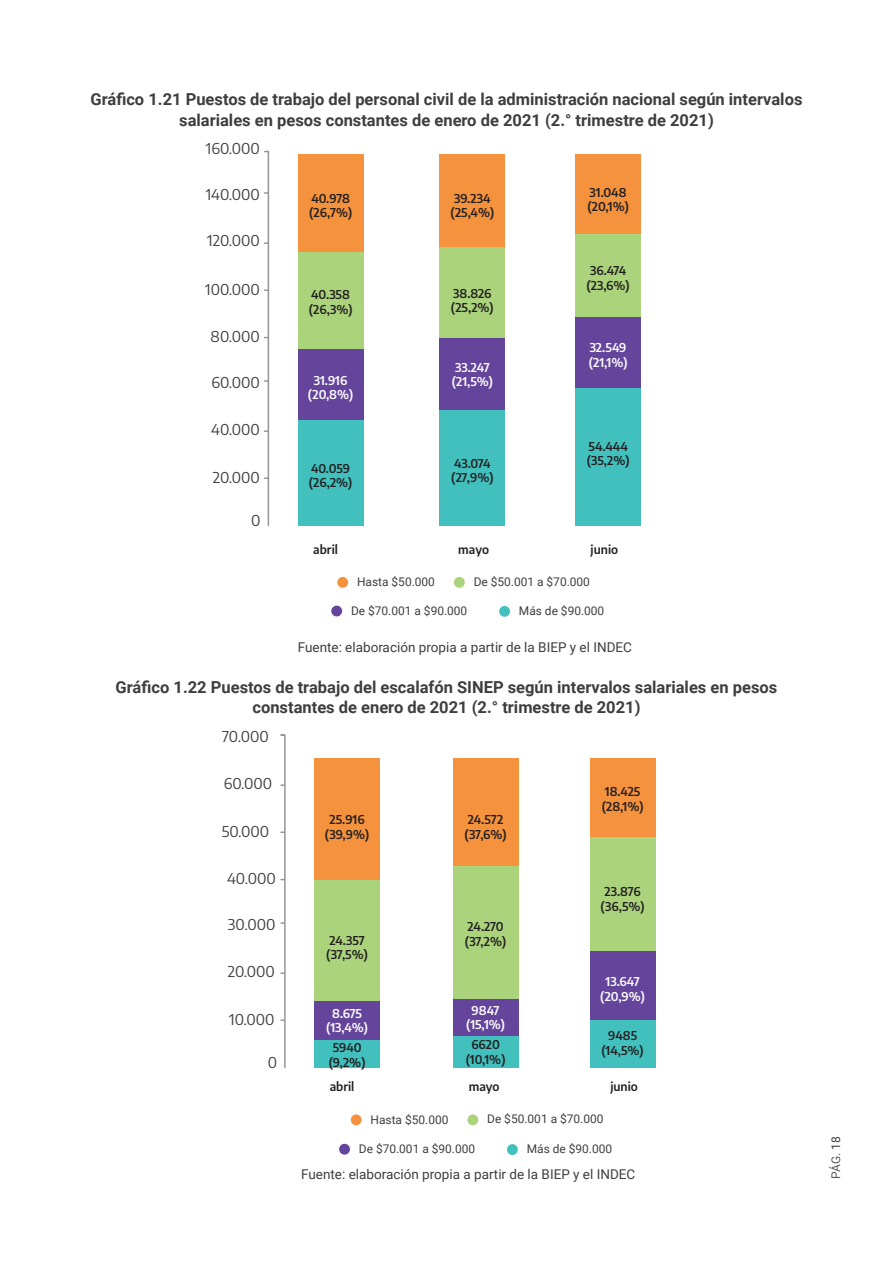
<style>
.page{position:relative;width:893px;height:1263px;background:#fff}
.page>*{position:absolute;margin:0;border:0;box-sizing:border-box;transform-origin:0 0}
.Título_gráfico{font:700 16.5px/20.2px "Roboto";color:#3e3e3f;text-align:center}
.t1{font:15px "Encode Sans";color:#3e3e3f}
.Fuente{font:13.5px "Roboto";color:#3e3e3f}
.t2{font:600 12px/14.4px "Encode Sans";letter-spacing:-.005em;color:#231f20}
.t3{font:12px "Roboto";color:#3e3e3f}
.t4{font:600 12px/14.4px "Encode Sans";letter-spacing:-.005em;color:#fff;text-align:center}
.t5{font:12px "Roboto";color:#57585a}
.s1{color:#3e3e3f}
</style>
<div class="page">
<div style="left:298px;top:252px;width:66px;height:98px;background:#abd37c"></div>
<div style="left:298px;top:350px;width:66px;height:70px;background:#65459c"></div>
<div style="left:298px;top:154px;width:66px;height:98px;background:#f4923e"></div>
<div style="left:298px;top:420px;width:66px;height:106px;background:#42c0be"></div>
<div style="left:439px;top:243px;width:66px;height:99px;background:#abd37c"></div>
<div style="left:439px;top:339px;width:66px;height:155px;background:#65459c"></div>
<div style="left:439px;top:154px;width:66px;height:92px;background:#f4923e"></div>
<div style="left:439px;top:410px;width:66px;height:116px;background:#42c0be"></div>
<div style="left:575px;top:234px;width:66px;height:108px;background:#abd37c"></div>
<div style="left:575px;top:317px;width:66px;height:177px;background:#65459c"></div>
<div style="left:575px;top:154px;width:66px;height:80px;background:#f4923e"></div>
<div style="left:575px;top:388px;width:66px;height:138px;background:#42c0be"></div>
<svg style="left:264px;top:150px;width:6px;height:377px"></svg>
<div style="left:331px;top:606px;width:11px;height:10px;background:#65459c;border-radius:50%"></div>
<div style="left:454px;top:577px;width:11px;height:11px;background:#abd37c;border-radius:50%"></div>
<div style="left:337px;top:577px;width:11px;height:11px;background:#f4923e;border-radius:50%"></div>
<div style="left:499px;top:606px;width:11px;height:11px;background:#42c0be;border-radius:50%"></div>
<div style="left:314px;top:879px;width:66px;height:130px;background:#abd37c"></div>
<div style="left:314px;top:1001px;width:66px;height:56px;background:#65459c"></div>
<div style="left:314px;top:758px;width:66px;height:121px;background:#f4923e"></div>
<div style="left:314px;top:1040px;width:66px;height:28px;background:#42c0be"></div>
<svg style="left:280px;top:734px;width:6px;height:335px"></svg>
<div style="left:339px;top:1144px;width:11px;height:10px;background:#65459c;border-radius:50%"></div>
<div style="left:467px;top:1114px;width:11px;height:11px;background:#abd37c;border-radius:50%"></div>
<div style="left:351px;top:1114px;width:11px;height:11px;background:#f4923e;border-radius:50%"></div>
<div style="left:507px;top:1144px;width:11px;height:11px;background:#42c0be;border-radius:50%"></div>
<div style="left:453px;top:758px;width:66px;height:121px;background:#f4923e"></div>
<div style="left:453px;top:866px;width:66px;height:143px;background:#abd37c"></div>
<div style="left:453px;top:1000px;width:66px;height:57px;background:#65459c"></div>
<div style="left:453px;top:1036px;width:66px;height:32px;background:#42c0be"></div>
<div style="left:590px;top:758px;width:66px;height:121px;background:#f4923e"></div>
<div style="left:590px;top:837px;width:66px;height:172px;background:#abd37c"></div>
<div style="left:590px;top:952px;width:66px;height:105px;background:#65459c"></div>
<div style="left:590px;top:1020px;width:66px;height:48px;background:#42c0be"></div>
<p class="Título_gráfico" style="left:90px;top:89px;width:713px">Gráfico 1.21 Puestos de trabajo del personal civil de la administración nacional según intervalos salariales en pesos constantes de enero de 2021 (2.° trimestre de 2021)</p>
<p class="t1" style="left:206px;top:138px;width:55px">160.000</p>
<p class="t1" style="left:206px;top:184px;width:56px">140.000</p>
<p class="t1" style="left:207px;top:230px;width:54px">120.000</p>
<p class="t1" style="left:205px;top:279px;width:56px">100.000</p>
<p class="t1" style="left:211px;top:326px;width:51px">80.000</p>
<p class="t1" style="left:211px;top:372px;width:50px">60.000</p>
<p class="t1" style="left:211px;top:418px;width:50px">40.000</p>
<p class="t1" style="left:213px;top:467px;width:49px">20.000</p>
<p class="t1" style="left:251px;top:509px;width:11px">0</p>
<p class="t2" style="left:309px;top:191px;width:45px">40.978 (26,7%)</p>
<p class="t2" style="left:450px;top:191px;width:45px">39.234 (25,4%)</p>
<p class="t2" style="left:587px;top:185px;width:43px">31.048 (20,1%)</p>
<p class="t2" style="left:309px;top:287px;width:45px">40.358 (26,3%)</p>
<p class="t2" style="left:451px;top:286px;width:44px">38.826 (25,2%)</p>
<p class="t2" style="left:586px;top:263px;width:45px;text-align:center">36.474 (23,6%)</p>
<p class="t4" style="left:308px;top:372px;width:47px">31.916 (20,8%)</p>
<p class="t4" style="left:452px;top:360px;width:43px;text-align:left">33.247 (21,5%)</p>
<p class="t4" style="left:589px;top:340px;width:40px;text-align:left">32.549 (21,1%)</p>
<p class="t2" style="left:309px;top:460px;width:45px">40.059 (26,2%)</p>
<p class="t2" style="left:451px;top:455px;width:44px">43.074 (27,9%)</p>
<p class="t2" style="left:587px;top:438px;width:44px">54.444 (35,2%)</p>
<p class="t2" style="left:313px;top:542px;width:26px">abril</p>
<p class="t2" style="left:458px;top:542px;width:32px">mayo</p>
<p class="t2" style="left:591px;top:542px;width:29px">junio</p>
<p class="t3" style="left:357px;top:574px;width:79px">Hasta $50.000</p>
<p class="t3" style="left:474px;top:573px;width:118px">De $50.001 a $70.000</p>
<p class="t3" style="left:519px;top:602px;width:87px">Más de $90.000</p>
<p class="t3" style="left:351px;top:602px;width:118px">De $70.001 a $90.000</p>
<p class="Fuente" style="left:298px;top:638px;width:336px">Fuente: elaboración propia a partir de la BIEP y el INDEC</p>
<p class="Título_gráfico" style="left:116px;top:676px;width:663px">Gráfico 1.22 Puestos de trabajo del escalafón SINEP según intervalos salariales en pesos constantes de enero de 2021 (2.° trimestre de 2021)</p>
<p class="t1" style="left:222px;top:726px;width:48px">70.000</p>
<p class="t1" style="left:224px;top:772px;width:50px">60.000</p>
<p class="t1" style="left:222px;top:821px;width:49px">50.000</p>
<p class="t1" style="left:227px;top:868px;width:50px">40.000</p>
<p class="t1" style="left:228px;top:914px;width:49px">30.000</p>
<p class="t1" style="left:228px;top:960px;width:49px">20.000</p>
<p class="t1" style="left:229px;top:1009px;width:47px">10.000</p>
<p class="t1" style="left:268px;top:1051px;width:11px">0</p>
<p class="t2" style="left:325px;top:812px;width:46px;text-align:center">25.916 (39,9%)</p>
<p class="t2" style="left:465px;top:812px;width:43px">24.572 (37,6%)</p>
<p class="t2" style="left:602px;top:784px;width:43px">18.425 (28,1%)</p>
<p class="t2" style="left:601px;top:884px;width:46px;text-align:center">23.876 (36,5%)</p>
<p class="t2" style="left:326px;top:932px;width:43px">24.357 (37,5%)</p>
<p class="t2" style="left:465px;top:919px;width:43px">24.270 (37,2%)</p>
<p class="t4" style="left:326px;top:1006px;width:43px">8.675 (13,4%)</p>
<p class="t2" style="left:329px;top:1040px;width:38px;text-align:center">5940 (9,2%)</p>
<p class="t4" style="left:466px;top:1003px;width:40px">9847 (15,1%)</p>
<p class="t2" style="left:466px;top:1037px;width:41px;text-align:center">6620 (10,1%)</p>
<p class="t4" style="left:600px;top:974px;width:46px">13.647 (20,9%)</p>
<p class="t2" style="left:601px;top:1028px;width:44px;text-align:center">9485 (14,5%)</p>
<p class="t2" style="left:330px;top:1078px;width:26px">abril</p>
<p class="t2" style="left:469px;top:1078px;width:32px">mayo</p>
<p class="t2" style="left:610px;top:1078px;width:29px">junio</p>
<p class="t3" style="left:371px;top:1111px;width:79px">Hasta $50.000</p>
<p class="t3" style="left:487px;top:1111px;width:118px">De $50.001 a $70.000</p>
<p class="t3" style="left:527px;top:1140px;width:87px">Más de $90.000</p>
<p class="t3" style="left:359px;top:1140px;width:118px">De $70.001 a $90.000</p>
<p class="Fuente" style="left:301px;top:1164px;width:336px">Fuente: elaboración propia a partir de la BIEP y el INDEC</p>
<p class="t5" style="left:827px;top:1179px;width:44px;rotate:-90deg">PÁG. <span class="s1">18</span></p>
</div>
